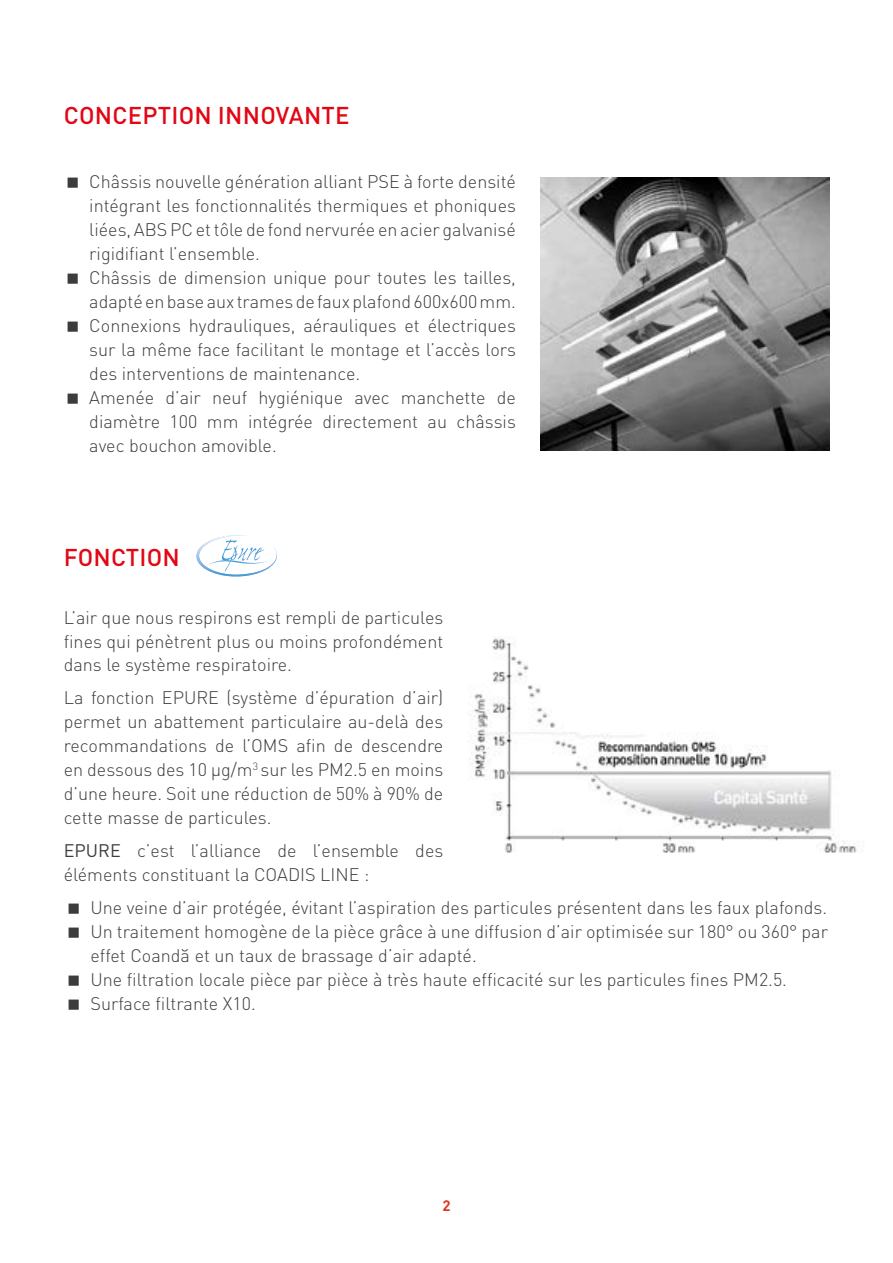
<style>
.page{position:relative;width:893px;height:1263px;background:#fff}
.page>*{position:absolute;margin:0;border:0;box-sizing:border-box;transform-origin:0 0}
.t1{font:500 24px "DIN Pro";letter-spacing:.01em;color:#e30613}
.t2{font:300 18px/24px "DIN Pro";color:#3c3c3b}
.t3{font:700 15px "DIN Pro";color:#e63323}
.s1{font-weight:400}
</style>
<div class="page">
<img style="left:540px;top:178px;width:289px;height:272px">
<svg style="left:196px;top:535px;width:81px;height:41px"></svg>
<img style="left:470px;top:638px;width:390px;height:215px">
<h1 class="t1" style="left:64px;top:99px;width:287px">CONCEPTION INNOVANTE</h1>
<p class="t2" style="left:89px;top:169px;width:428px">Châssis nouvelle génération alliant PSE à forte densité intégrant les fonctionnalités thermiques et phoniques liées, ABS PC et tôle de fond nervurée en acier galvanisé rigidifiant l’ensemble.<br>Châssis de dimension unique pour toutes les tailles, adapté en base aux trames de faux plafond 600x600 mm.<br>Connexions hydrauliques, aérauliques et électriques sur la même face facilitant le montage et l’accès lors des interventions de maintenance.<br>Amenée d’air neuf hygiénique avec manchette de diamètre 100 mm intégrée directement au châssis avec bouchon amovible.</p>
<h1 class="t1" style="left:64px;top:541px;width:117px">FONCTION</h1>
<p class="t2" style="left:64px;top:604px;width:381px;text-align:justify">L’air que nous respirons est rempli de particules fines qui pénètrent plus ou moins profondément dans le système respiratoire.</p>
<p class="t2" style="left:64px;top:685px;width:381px;text-align:justify">La fonction EPURE (système d’épuration d’air) permet un abattement particulaire au-delà des recommandations de l’OMS afin de descendre en dessous des 10 µg/m<sup>3</sup> sur les PM2.5 en moins d’une heure. Soit une réduction de 50% à 90% de cette masse de particules.</p>
<p class="t2" style="left:64px;top:837px;width:381px"><span class="s1">EPURE</span> c’est l’alliance de l’ensemble des éléments constituant la COADIS LINE :</p>
<p class="t2" style="left:90px;top:895px;width:739px">Une veine d’air protégée, évitant l’aspiration des particules présentent dans les faux plafonds.<br>Un traitement homogène de la pièce grâce à une diffusion d’air optimisée sur 180° ou 360° par effet Coandă et un taux de brassage d’air adapté.<br>Une filtration locale pièce par pièce à très haute efficacité sur les particules fines PM2.5.<br>Surface filtrante X10.</p>
<p class="t3" style="left:442px;top:1195px;width:10px">2</p>
</div>
